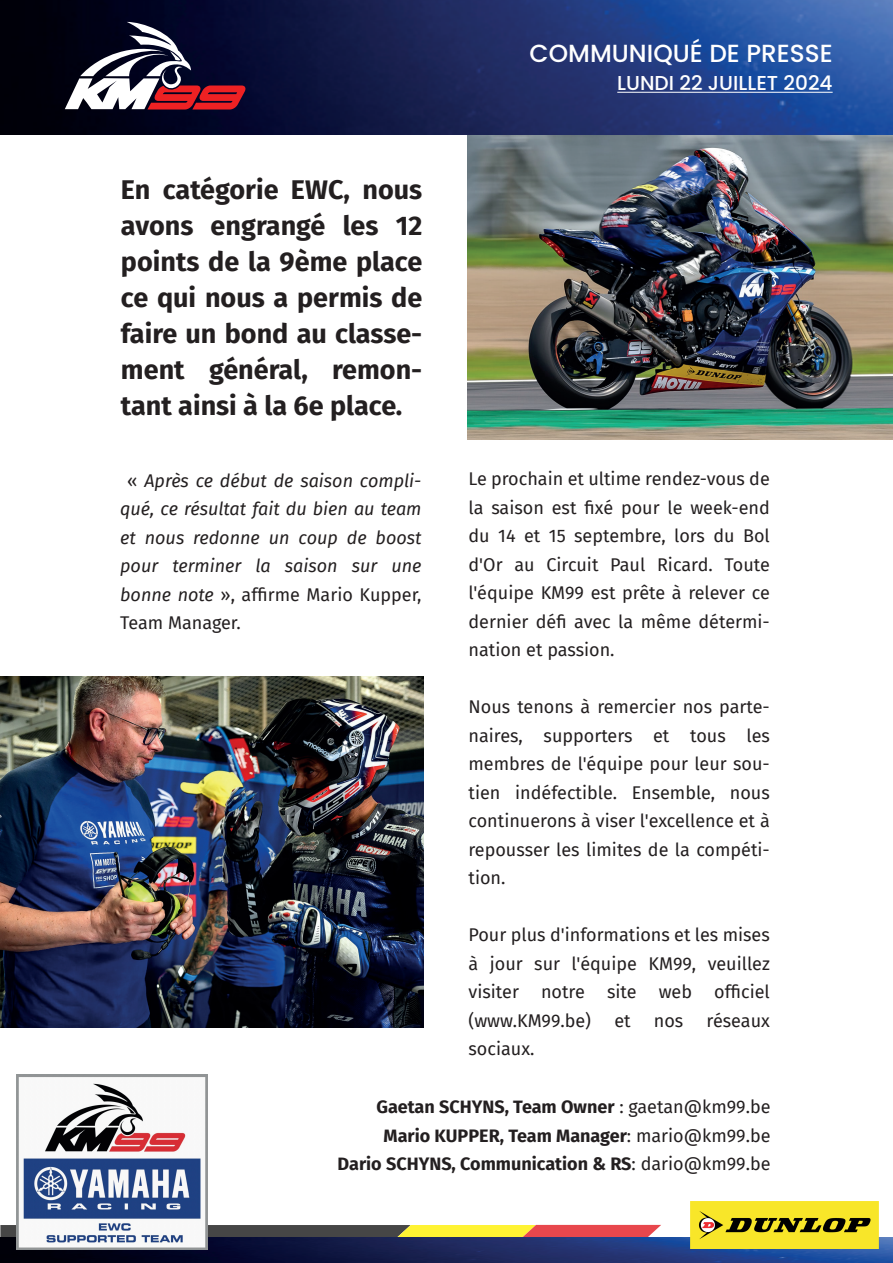
<style>
.page{position:relative;width:893px;height:1263px;background:#fff}
.page>*{position:absolute;margin:0;border:0;box-sizing:border-box;transform-origin:0 0}
.t1{font:700 27px/36px "Fira Sans";color:#231f20;text-align:justify}
.t2{font:500 24.75px "Poppins";color:#fff}
.t3{font:500 20.1px "Poppins";color:#fff}
.t4{font:18px/28.5px "Fira Sans";color:#231f20;text-align:justify}
.t5{font:italic 18px/28.5px "Fira Sans";color:#231f20;text-align:justify}
.t6{font:700 18px/28.5px "Fira Sans";color:#231f20;text-align:right}
.s1{font-style:normal}
.s2{font-weight:400}
</style>
<div class="page">
<img style="left:468px;top:134px;width:425px;height:305px">
<img style="left:0;top:1px;width:893px;height:133px">
<svg style="left:65px;top:22px;width:180px;height:88px"></svg>
<hr style="left:617px;top:92px;width:216px;height:1px;background:#fff">
<svg style="left:0;top:1225px;width:661px;height:13px;background:#9a7147"></svg>
<img style="left:0;top:1238px;width:893px;height:25px">
<img style="left:16px;top:1074px;width:191px;height:175px">
<img style="left:691px;top:1201px;width:187px;height:48px">
<img style="left:0;top:677px;width:424px;height:351px">
<h1 class="t1" style="left:121px;top:170px;width:303px">En catégorie EWC, nous avons engrangé les 12 points de la 9ème place ce qui nous a permis de faire un bond au classe&shy;ment général, remon&shy;tant ainsi à la 6e place.</h1>
<h2 class="t2" style="left:530px;top:39px;width:305px">COMMUNIQUÉ DE PRESSE</h2>
<p class="t3" style="left:617px;top:72px;width:217px">LUNDI 22 JUILLET 2024</p>
<p class="t5" style="left:120px;top:466px;width:303px;text-indent:7px"><span class="s1">«</span> Après ce début de saison compli&shy;qué, ce résultat fait du bien au team et nous redonne un coup de boost pour terminer la saison sur une bonne note <span class="s1">», affirme Mario Kupper, Team Manager.</span></p>
<p class="t4" style="left:469px;top:464px;width:303px">Le prochain et ultime rendez-vous de la saison est fixé pour le week-end du 14 et 15 septembre, lors du Bol d'Or au Circuit Paul Ricard. Toute l'équipe KM99 est prête à relever ce dernier défi avec la même détermi&shy;nation et passion.</p>
<p class="t4" style="left:469px;top:692px;width:303px">Nous tenons à remercier nos parte&shy;naires, supporters et tous les membres de l'équipe pour leur sou&shy;tien indéfectible. Ensemble, nous continuerons à viser l'excellence et à repousser les limites de la compéti&shy;tion.</p>
<p class="t4" style="left:469px;top:920px;width:303px">Pour plus d'informations et les mises à jour sur l'équipe KM99, veuillez visiter notre site web officiel (www.KM99.be)</p>
<p class="t4" style="left:614px;top:1006px;width:18px">et</p>
<p class="t4" style="left:654px;top:1006px;width:31px">nos</p>
<p class="t4" style="left:707px;top:1006px;width:65px">réseaux</p>
<p class="t4" style="left:469px;top:1034px;width:67px">sociaux.</p>
<p class="t6" style="left:338px;top:1091px;width:434px">Gaetan SCHYNS, Team Owner <span class="s2">: gaetan@km99.be<br></span>Mario KUPPER, Team Manager<span class="s2">: mario@km99.be<br></span>Dario SCHYNS, Communication &amp; RS<span class="s2">: dario@km99.be</span></p>
</div>
